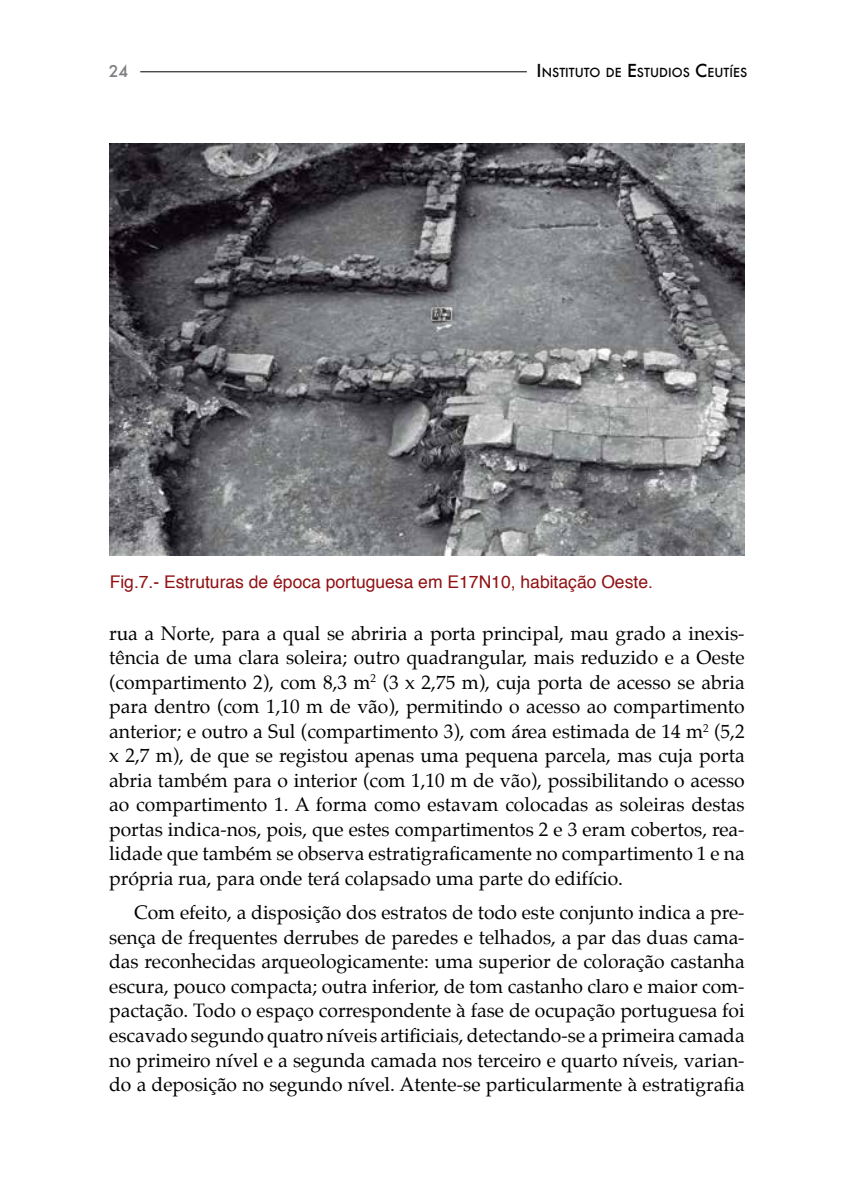
<style>
.page{position:relative;width:844px;height:1191px;background:#fff}
.page>*{position:absolute;margin:0;border:0;box-sizing:border-box;transform-origin:0 0}
.t1{font:19.25px/24.5px "Palatino";color:#000;text-align:justify}
.t2{font:17.5px "Helvetica";color:#901114}
.t3{font:500 15.75px "Futura";color:#7c7e81}
.t4{font:500 12.25px "Futura";color:#000}
.s1{font-size:17.5px}
</style>
<div class="page">
<hr style="left:140px;top:71px;width:386px;height:1px;background:#000">
<img style="left:109px;top:144px;width:635px;height:411px">
<p class="t3" style="left:109px;top:60px;width:21px">24</p>
<p class="t4" style="left:536px;top:64px;width:212px"><span class="s1">I</span>NSTITUTO DE <span class="s1">E</span>STUDI OS <span class="s1">C</span>EUTÍES</p>
<p class="t2" style="left:110px;top:568px;width:544px">Fig.7.- Estruturas de época portuguesa em E17N10, habitação Oeste.</p>
<p class="t1" style="left:109px;top:621px;width:637px">rua a Norte, para a qual se abriria a porta principal, mau grado a inexis&shy;tência de uma clara soleira; outro quadrangular, mais reduzido e a Oeste (compartimento 2), com 8,3 m<sup>2</sup> (3 x 2,75 m), cuja porta de acesso se abria para dentro (com 1,10 m de vão), permitindo o acesso ao compartimento anterior; e outro a Sul (compartimento 3), com área estimada de 14 m<sup>2</sup> (5,2 x 2,7 m), de que se registou apenas uma pequena parcela, mas cuja porta abria também para o interior (com 1,10 m de vão), possibilitando o acesso ao compartimento 1. A forma como estavam colocadas as soleiras destas portas indica-nos, pois, que estes compartimentos 2 e 3 eram cobertos, rea&shy;lidade que também se observa estratigraficamente no compartimento 1 e na própria rua, para onde terá colapsado uma parte do edifício.</p>
<p class="t1" style="left:109px;top:900px;width:637px;text-indent:25px">Com efeito, a disposição dos estratos de todo este conjunto indica a pre&shy;sença de frequentes derrubes de paredes e telhados, a par das duas cama&shy;das reconhecidas arqueologicamente: uma superior de coloração castanha escura, pouco compacta; outra inferior, de tom castanho claro e maior com&shy;pactação. Todo o espaço correspondente à fase de ocupação portuguesa foi escavado segundo quatro níveis artificiais, detectando-se a primeira camada no primeiro nível e a segunda camada nos terceiro e quarto níveis, varian&shy;do a deposição no segundo nível. Atente-se particularmente à estratigrafia</p>
</div>
